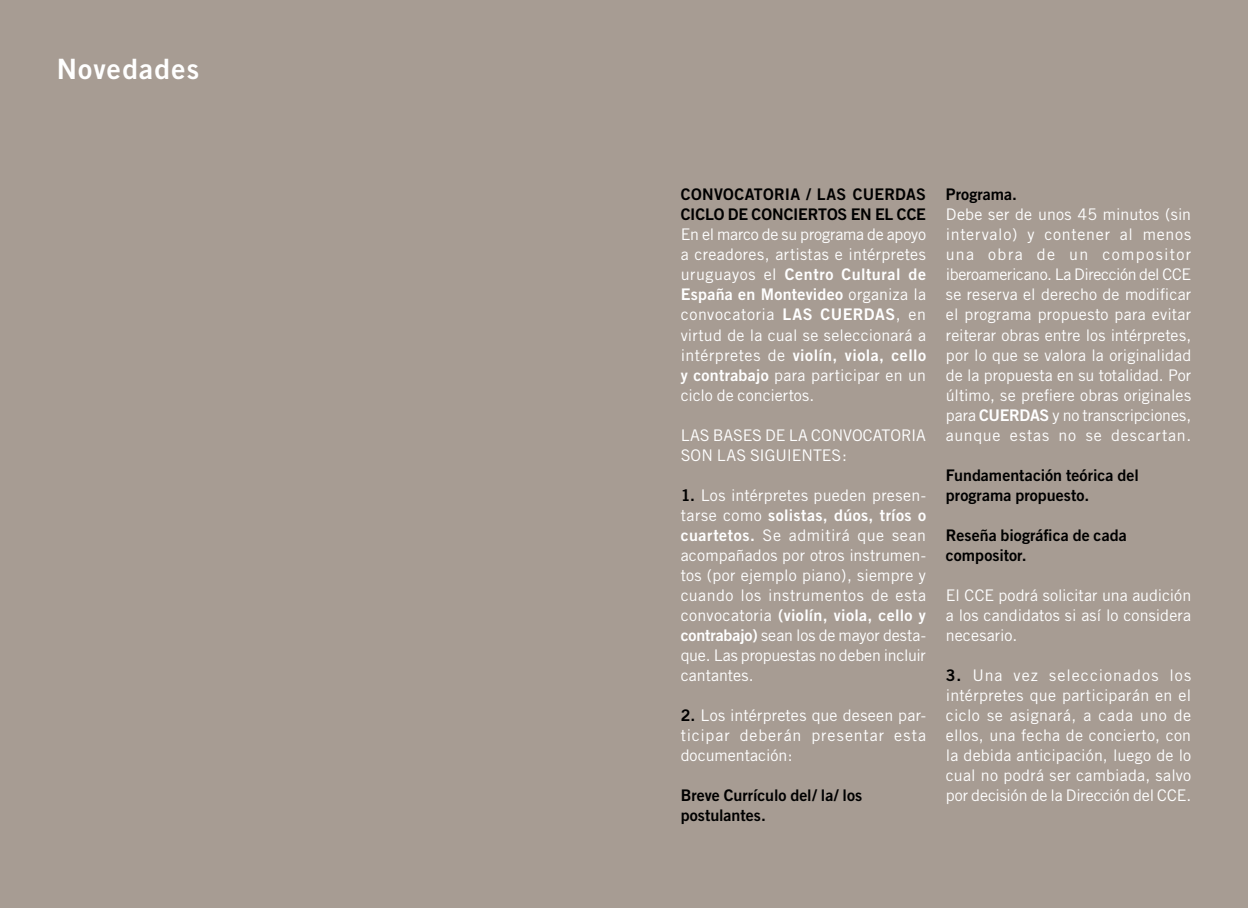
<style>
.page{position:relative;width:1248px;height:908px;background:#fff}
.page>*{position:absolute;margin:0;border:0;box-sizing:border-box;transform-origin:0 0}
.t1{font:28px "Trade Gothic Bold Two";letter-spacing:.045em;color:#fff}
.t2{font:16px/20px "Trade Gothic";letter-spacing:.01em;color:#fff;text-align:justify}
.t3{font:16px/20px "Trade Gothic Bold Two";letter-spacing:.005em;color:#000}
.t4{font:16px/20px "Trade Gothic Bold Two";letter-spacing:.025em;color:#fff}
.s1{font-family:"Trade Gothic"}
.s2{font-family:"Trade Gothic Bold Two"}
.s3{font-family:"Trade Gothic Bold Two";color:#000}
</style>
<div class="page">
<div style="left:0;top:0;width:1247px;height:907px;background:#a79c93"></div>
<h1 class="t1" style="left:57px;top:52px;width:144px">Novedades</h1>
<p class="t3" style="left:680px;top:184px;width:247px">CONVOCATORIA / LAS CUERDAS<br>CICLO DE CONCIERTOS EN EL CCE</p>
<p class="t2" style="left:680px;top:224px;width:247px">En el marco de su programa de apoyo a creadores, artistas e intérpretes</p>
<p class="t4" style="left:680px;top:264px;width:247px"><span class="s1">uruguayos el</span> Centro Cultural de<br>España en Montevideo <span class="s1">organiza la</span></p>
<p class="t2" style="left:680px;top:304px;width:247px">convocatoria <span class="s2">LAS CUERDAS</span>, en virtud de la cual se seleccionará a</p>
<p class="t4" style="left:680px;top:344px;width:247px"><span class="s1">intérpretes de</span> violín, viola, cello</p>
<p class="t2" style="left:680px;top:364px;width:247px"><span class="s2">y contrabajo</span> para participar en un ciclo de conciertos.</p>
<p class="t2" style="left:680px;top:424px;width:247px">Las bases de la convocatoria son las siguientes:</p>
<p class="t2" style="left:680px;top:484px;width:247px"><span class="s3">1.</span> Los intérpretes pueden presen-</p>
<p class="t4" style="left:680px;top:504px;width:247px"><span class="s1">tarse como</span> solistas, dúos, tríos o</p>
<p class="t2" style="left:680px;top:524px;width:247px"><span class="s2">cuartetos.</span> Se admitirá que sean acompañados por otros instrumen&shy;tos (por ejemplo piano), siempre y cuando los instrumentos de esta</p>
<p class="t4" style="left:680px;top:604px;width:247px"><span class="s1">convocatoria</span> (violín, viola, cello y</p>
<p class="t2" style="left:680px;top:624px;width:247px"><span class="s2">contrabajo)</span> sean los de mayor desta&shy;que. Las propuestas no deben incluir cantantes.</p>
<p class="t2" style="left:680px;top:704px;width:247px"><span class="s3">2.</span> Los intérpretes que deseen par&shy;ticipar deberán presentar esta documentación:</p>
<p class="t3" style="left:680px;top:784px;width:183px">Breve Currículo del/ la/ los postulantes.</p>
<p class="t3" style="left:945px;top:184px;width:73px">Programa.</p>
<p class="t2" style="left:945px;top:204px;width:247px">Debe ser de unos 45 minutos (sin intervalo) y contener al menos una obra de un compositor iberoamericano. La Dirección del CCE se reserva el derecho de modificar el programa propuesto para evitar reiterar obras entre los intérpretes, por lo que se valora la originalidad de la propuesta en su totalidad. Por último, se prefiere obras originales para <span class="s2">CUERDAS</span> y no transcripciones, aunque estas no se descartan.</p>
<p class="t3" style="left:945px;top:464px;width:194px">Fundamentación teórica del programa propuesto.</p>
<p class="t3" style="left:945px;top:524px;width:182px">Reseña biográfica de cada compositor.</p>
<p class="t2" style="left:945px;top:584px;width:247px">El CCE podrá solicitar una audición a los candidatos si así lo considera necesario.</p>
<p class="t2" style="left:945px;top:664px;width:247px"><span class="s3">3.</span> U na vez seleccionados los intérpretes que participarán en el ciclo se asignará, a cada uno de ellos, una fecha de concierto, con la debida anticipación, luego de lo cual no podrá ser cambiada, salvo por decisión de la Dirección del CCE.</p>
</div>
